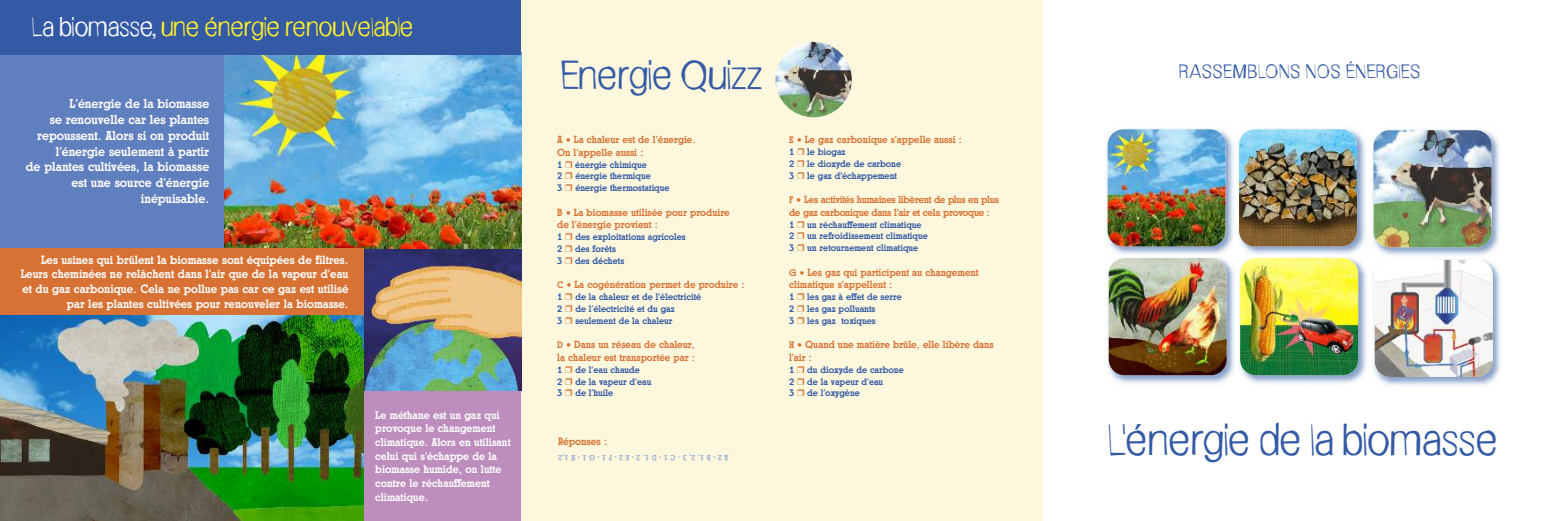
<style>
.page{position:relative;width:1563px;height:521px;background:#fff}
.page>*{position:absolute;margin:0;border:0;box-sizing:border-box;transform-origin:0 0}
.t1{font:300 41.91px "Frail Sans";color:#345aa6}
.t2{font:300 38.5px "Frail Sans";color:#345aa6}
.t3{font:300 25.38px "Frail Sans";color:#fff12a}
.t4{font:300 18.38px "Frail Sans";letter-spacing:.05em;color:#345aa6}
.t5{font:13.12px/15.8px "Cg Stratford Bd";color:#fff;text-align:right}
.t6{font:12.25px/14.7px "Cg Stratford Bd";color:#fff;text-align:right}
.t7{font:11.38px/13.7px "Cg Stratford Bd";color:#fff}
.t8{font:10.85px "Cg Stratford Bd";color:#d87234}
.t9{font:10.5px/12.6px "Cg Stratford Bd";color:#d87234}
.t10{font:10.5px/12.6px "Cg Stratford Bd";letter-spacing:-.025em;color:#d87234}
.t11{font:9.62px "Cg Stratford Bd";color:#345aa6}
.t12{font:7.88px "Cg Stratford Bd";color:#99acd2}
.s1{color:#fff}
.s2{font-size:9.62px}
</style>
<div class="page">
<div style="left:521px;top:0;width:521px;height:521px;background:#fdf8dd"></div>
<img style="left:1104px;top:128px;width:131px;height:256px">
<img style="left:1107px;top:129px;width:118px;height:117px;border-radius:16px">
<img style="left:1238px;top:128px;width:128px;height:126px">
<img style="left:1239px;top:129px;width:118px;height:117px;border-radius:16px">
<img style="left:1370px;top:129px;width:130px;height:127px">
<img style="left:1373px;top:130px;width:118px;height:117px;border-radius:16px">
<img style="left:1105px;top:254px;width:130px;height:4px">
<img style="left:1108px;top:258px;width:118px;height:117px;border-radius:16px">
<img style="left:1239px;top:258px;width:128px;height:126px">
<img style="left:1240px;top:258px;width:118px;height:117px;border-radius:16px">
<img style="left:1371px;top:259px;width:130px;height:127px">
<img style="left:1374px;top:260px;width:118px;height:117px;border-radius:16px">
<img style="left:775px;top:42px;width:77px;height:75px;border-radius:50%">
<div style="left:362px;top:247px;width:159px;height:274px;background:#bc8dbd"></div>
<div style="left:0;top:43px;width:232px;height:207px;background:#607fbe"></div>
<img style="left:364px;top:248px;width:157px;height:143px">
<img style="left:225px;top:55px;width:296px;height:193px">
<div style="left:0;top:0;width:521px;height:55px;background:#345aa6"></div>
<div style="left:0;top:248px;width:364px;height:67px;background:#d87234"></div>
<img style="left:0;top:316px;width:364px;height:205px">
<h3 class="t3" style="left:32px;top:17px;width:383px"><span class="s1">La biomasse,</span> une énergie renouvelable</h3>
<h3 class="t5" style="left:26px;top:96px;width:185px">L’énergie de la biomasse<br>se renouvelle car les plantes repoussent. Alors si on produit l’énergie seulement à partir<br>de plantes cultivées, la biomasse est une source d’énergie inépuisable.</h3>
<p class="t6" style="left:21px;top:252px;width:329px">Les usines qui brûlent la biomasse sont équipées de filtres.<br>Leurs cheminées ne relâchent dans l’air que de la vapeur d’eau et du gaz carbonique. Cela ne pollue pas car ce gaz est utilisé par les plantes cultivées pour renouveler la biomasse.</p>
<p class="t7" style="left:375px;top:408px;width:137px">Le méthane est un gaz qui provoque le changement climatique. Alors en utilisant celui qui s’échappe de la biomasse humide, on lutte contre le réchauffement climatique.</p>
<h2 class="t2" style="left:561px;top:61px;width:203px">Energie Quizz</h2>
<p class="t9" style="left:557px;top:133px;width:140px">A <span class="s2">•</span> La chaleur est de l’énergie.<br>On l’appelle aussi :</p>
<p class="t11" style="left:557px;top:159px;width:7px">1</p>
<p class="t11" style="left:575px;top:159px;width:73px">énergie chimique</p>
<p class="t11" style="left:557px;top:170px;width:7px">2</p>
<p class="t11" style="left:575px;top:170px;width:77px">énergie thermique</p>
<p class="t11" style="left:557px;top:182px;width:7px">3</p>
<p class="t11" style="left:575px;top:182px;width:96px">énergie thermostatique</p>
<p class="t9" style="left:557px;top:206px;width:174px">B <span class="s2">•</span> La biomasse utilisée pour produire de l’énergie provient :</p>
<p class="t11" style="left:557px;top:231px;width:7px">1</p>
<p class="t11" style="left:575px;top:231px;width:112px">des exploitations agricoles</p>
<p class="t11" style="left:557px;top:243px;width:7px">2</p>
<p class="t11" style="left:575px;top:243px;width:42px">des forêts</p>
<p class="t11" style="left:557px;top:255px;width:7px">3</p>
<p class="t11" style="left:575px;top:255px;width:50px">des déchets</p>
<p class="t9" style="left:557px;top:278px;width:189px"><span class="s2">C •</span> La cogénération permet de produire :</p>
<p class="t11" style="left:557px;top:291px;width:7px">1</p>
<p class="t11" style="left:575px;top:291px;width:127px">de la chaleur et de l’électricité</p>
<p class="t11" style="left:557px;top:303px;width:7px">2</p>
<p class="t11" style="left:575px;top:303px;width:101px">de l’électricité et du gaz</p>
<p class="t11" style="left:557px;top:315px;width:7px">3</p>
<p class="t11" style="left:575px;top:315px;width:99px">seulement de la chaleur</p>
<p class="t9" style="left:557px;top:338px;width:139px"><span class="s2">D •</span> Dans un réseau de chaleur, la chaleur est transportée par :</p>
<p class="t11" style="left:557px;top:364px;width:7px">1</p>
<p class="t11" style="left:575px;top:364px;width:66px">de l’eau chaude</p>
<p class="t11" style="left:557px;top:375px;width:7px">2</p>
<p class="t11" style="left:575px;top:375px;width:77px">de la vapeur d’eau</p>
<p class="t11" style="left:557px;top:387px;width:7px">3</p>
<p class="t11" style="left:575px;top:387px;width:39px">de l’huile</p>
<p class="t8" style="left:558px;top:435px;width:51px">Réponses :</p>
<p class="t12" style="left:728px;top:462px;width:172px;rotate:-180deg">A 2 B- 3, 2, 1 C- 1 D- 2, 1 E- 2 F- 1 G- 1 H- 2 , 1</p>
<p class="t9" style="left:789px;top:133px;width:174px"><span class="s2">E •</span> Le gaz carbonique s’appelle aussi :</p>
<p class="t11" style="left:789px;top:146px;width:7px">1</p>
<p class="t11" style="left:807px;top:146px;width:40px">le biogaz</p>
<p class="t11" style="left:789px;top:158px;width:7px">2</p>
<p class="t11" style="left:807px;top:158px;width:95px">le dioxyde de carbone</p>
<p class="t11" style="left:789px;top:170px;width:7px">3</p>
<p class="t11" style="left:807px;top:170px;width:91px">le gaz d'échappement</p>
<p class="t10" style="left:789px;top:193px;width:211px"><span class="s2">F •</span> Les activités humaines libèrent de plus en plus de gaz carbonique dans l’air et cela provoque :</p>
<p class="t11" style="left:789px;top:219px;width:7px">1</p>
<p class="t11" style="left:807px;top:219px;width:116px">un réchauffement climatique</p>
<p class="t11" style="left:789px;top:230px;width:7px">2</p>
<p class="t11" style="left:807px;top:230px;width:122px">un refroidissement climatique</p>
<p class="t11" style="left:789px;top:242px;width:7px">3</p>
<p class="t11" style="left:807px;top:242px;width:112px">un retournement climatique</p>
<p class="t9" style="left:789px;top:266px;width:191px"><span class="s2">G •</span> Les gaz qui participent au changement climatique s’appellent :</p>
<p class="t11" style="left:789px;top:291px;width:7px">1</p>
<p class="t11" style="left:807px;top:291px;width:96px">les gaz à effet de serre</p>
<p class="t11" style="left:789px;top:303px;width:7px">2</p>
<p class="t11" style="left:807px;top:303px;width:70px">les gaz polluants</p>
<p class="t11" style="left:789px;top:315px;width:7px">3</p>
<p class="t11" style="left:807px;top:315px;width:70px">les gaz toxiques</p>
<p class="t9" style="left:789px;top:338px;width:206px"><span class="s2">H •</span> Quand une matière brûle, elle libère dans l’air :</p>
<p class="t11" style="left:789px;top:364px;width:7px">1</p>
<p class="t11" style="left:807px;top:364px;width:98px">du dioxyde de carbone</p>
<p class="t11" style="left:789px;top:375px;width:7px">2</p>
<p class="t11" style="left:807px;top:375px;width:77px">de la vapeur d’eau</p>
<p class="t11" style="left:789px;top:387px;width:7px">3</p>
<p class="t11" style="left:807px;top:387px;width:54px">de l’oxygène</p>
<h3 class="t4" style="left:1179px;top:64px;width:243px">RASSEMBLONS NOS ÉNERGIES</h3>
<h1 class="t1" style="left:1107px;top:423px;width:392px">L'énergie de la biomasse</h1>
</div>
